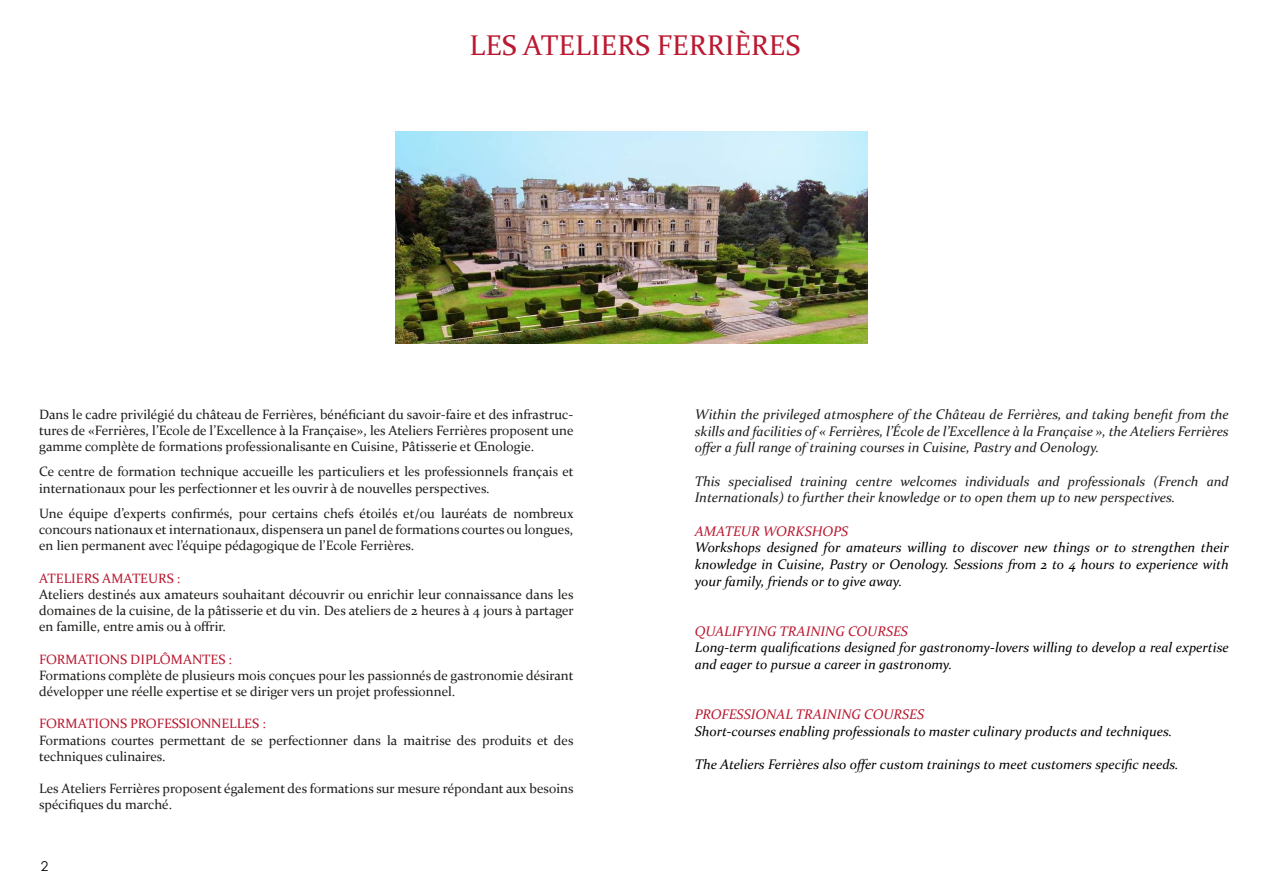
<style>
.page{position:relative;width:1263px;height:893px;background:#fff}
.page>*{position:absolute;margin:0;border:0;box-sizing:border-box;transform-origin:0 0}
.t1{font:28.5px "Constantia";color:#ba1931}
.t2{font:italic 13.95px/16.6px "Constantia";color:#000;text-align:justify}
.t3{font:italic 13.95px/16.6px "Constantia";color:#1d1d1b;text-align:justify}
.t4{font:italic 13.95px "Constantia";color:#ba1931}
.t5{font:13.5px/16.2px "Constantia";color:#1d1d1b}
.t6{font:13.5px "Constantia";color:#ba1931}
.t7{font:13.5px "Century Gothic";color:#000}
</style>
<div class="page">
<img style="left:396px;top:131px;width:471px;height:213px">
<h1 class="t1" style="left:469px;top:26px;width:332px">LES ATELIERS FERRIÈRES</h1>
<p class="t5" style="left:39px;top:405px;width:536px;text-align:justify">Dans le cadre privilégié du château de Ferrières, bénéficiant du savoir-faire et des infrastruc&shy;tures de «Ferrières, l’Ecole de l’Excellence à la Française», les Ateliers Ferrières proposent une gamme complète de formations professionalisante en Cuisine, Pâtisserie et Œnologie.</p>
<p class="t5" style="left:39px;top:463px;width:536px">Ce centre de formation technique accueille les particuliers et les professionnels français et internationaux pour les perfectionner et les ouvrir à de nouvelles perspectives.</p>
<p class="t5" style="left:39px;top:504px;width:536px;text-align:justify">Une équipe d’experts confirmés, pour certains chefs étoilés et/ou lauréats de nombreux concours nationaux et internationaux, dispensera un panel de formations courtes ou longues, en lien permanent avec l’équipe pédagogique de l’Ecole Ferrières.</p>
<p class="t6" style="left:39px;top:569px;width:143px">ATELIERS AMATEURS :</p>
<p class="t5" style="left:39px;top:585px;width:536px;text-align:justify">Ateliers destinés aux amateurs souhaitant découvrir ou enrichir leur connaissance dans les domaines de la cuisine, de la pâtisserie et du vin. Des ateliers de 2 heures à 4 jours à partager en famille, entre amis ou à offrir.</p>
<p class="t6" style="left:39px;top:650px;width:194px">FORMATIONS DIPLÔMANTES :</p>
<p class="t5" style="left:39px;top:666px;width:536px">Formations complète de plusieurs mois conçues pour les passionnés de gastronomie désirant développer une réelle expertise et se diriger vers un projet professionnel.</p>
<p class="t6" style="left:39px;top:715px;width:228px">FORMATIONS PROFESSIONNELLES :</p>
<p class="t5" style="left:39px;top:731px;width:536px">Formations courtes permettant de se perfectionner dans la maitrise des produits et des techniques culinaires.</p>
<p class="t5" style="left:39px;top:780px;width:536px">Les Ateliers Ferrières proposent également des formations sur mesure répondant aux besoins spécifiques du marché.</p>
<p class="t7" style="left:41px;top:856px;width:9px">2</p>
<p class="t3" style="left:695px;top:405px;width:535px">Within the privileged atmosphere of the Château de Ferrières, and taking benefit from the skills and facilities of « Ferrières, l’École de l’Excellence à la Française », the Ateliers Ferrières offer a full range of training courses in Cuisine, Pastry and Oenology.</p>
<p class="t3" style="left:695px;top:472px;width:536px">This specialised training centre welcomes individuals and professionals (French and<br>Internationals) to further their knowledge or to open them up to new perspectives.</p>
<p class="t4" style="left:695px;top:521px;width:155px">AMATEUR WORKSHOPS</p>
<p class="t2" style="left:695px;top:539px;width:535px">Workshops designed for amateurs willing to discover new things or to strengthen their knowledge in Cuisine, Pastry or Oenology. Sessions from 2 to 4 hours to experience with your family, friends or to give away.</p>
<p class="t4" style="left:695px;top:621px;width:215px">QUALIFYING TRAINING COURSES</p>
<p class="t2" style="left:695px;top:639px;width:535px">Long-term qualifications designed for gastronomy-lovers willing to develop a real expertise and eager to pursue a career in gastronomy.</p>
<p class="t4" style="left:695px;top:705px;width:231px">PROFESSIONAL TRAINING COURSES</p>
<p class="t2" style="left:695px;top:722px;width:479px">Short-courses enabling professionals to master culinary products and techniques.</p>
<p class="t2" style="left:695px;top:755px;width:486px">The Ateliers Ferrières also offer custom trainings to meet customers specific needs.</p>
</div>
